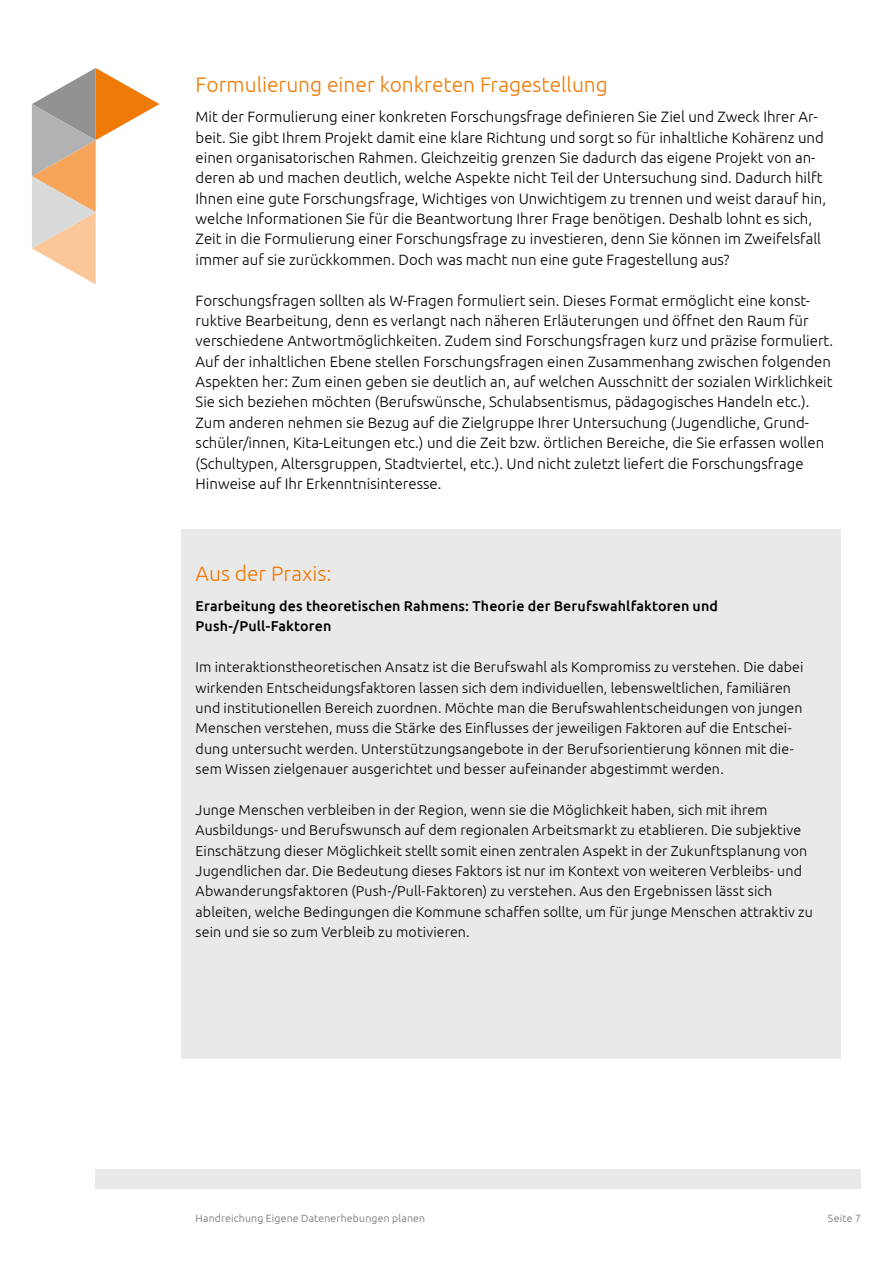
<style>
.page{position:relative;width:893px;height:1263px;background:#fff}
.page>*{position:absolute;margin:0;border:0;box-sizing:border-box;transform-origin:0 0}
.t1{font:300 21px "Ubuntu";color:#ef7a06}
.t2{font:300 15px/20.4px "Ubuntu";color:#000}
.t3{font:300 14.25px/20.4px "Ubuntu";letter-spacing:.005em;color:#000}
.t4{font:500 14.25px/20.4px "Ubuntu";letter-spacing:.01em;color:#000}
.t5{font:300 10.5px "Ubuntu";letter-spacing:.02em;color:#6e6e6e}
</style>
<div class="page">
<div style="left:96px;top:1169px;width:765px;height:20px;background:#e9e9e9"></div>
<svg style="left:32px;top:68px;width:127px;height:216px"></svg>
<div style="left:182px;top:530px;width:659px;height:529px;background:#e9e9e9"></div>
<h1 class="t1" style="left:196px;top:72px;width:414px">Formulierung einer konkreten Fragestellung</h1>
<p class="t2" style="left:196px;top:106px;width:632px">Mit der Formulierung einer konkreten Forschungsfrage definieren Sie Ziel und Zweck Ihrer Ar&shy;beit. Sie gibt Ihrem Projekt damit eine klare Richtung und sorgt so für inhaltliche Kohärenz und einen organisatorischen Rahmen. Gleichzeitig grenzen Sie dadurch das eigene Projekt von an&shy;deren ab und machen deutlich, welche Aspekte nicht Teil der Untersuchung sind. Dadurch hilft Ihnen eine gute Forschungsfrage, Wichtiges von Unwichtigem zu trennen und weist darauf hin, welche Informationen Sie für die Beantwortung Ihrer Frage benötigen. Deshalb lohnt es sich, Zeit in die Formulierung einer Forschungsfrage zu investieren, denn Sie können im Zweifelsfall immer auf sie zurückkommen. Doch was macht nun eine gute Fragestellung aus?</p>
<p class="t2" style="left:196px;top:290px;width:639px">Forschungsfragen sollten als W-Fragen formuliert sein. Dieses Format ermöglicht eine konst&shy;ruktive Bearbeitung, denn es verlangt nach näheren Erläuterungen und öffnet den Raum für verschiedene Antwortmöglichkeiten. Zudem sind Forschungsfragen kurz und präzise formuliert.<br>Auf der inhaltlichen Ebene stellen Forschungsfragen einen Zusammenhang zwischen folgenden Aspekten her: Zum einen geben sie deutlich an, auf welchen Ausschnitt der sozialen Wirklichkeit Sie sich beziehen möchten (Berufswünsche, Schulabsentismus, pädagogisches Handeln etc.).<br>Zum anderen nehmen sie Bezug auf die Zielgruppe Ihrer Untersuchung (Jugendliche, Grund&shy;schüler/innen, Kita-Leitungen etc.) und die Zeit bzw. örtlichen Bereiche, die Sie erfassen wollen (Schultypen, Altersgruppen, Stadtviertel, etc.). Und nicht zuletzt liefert die Forschungsfrage Hinweise auf Ihr Erkenntnisinteresse.</p>
<h1 class="t1" style="left:196px;top:561px;width:138px">Aus der Praxis:</h1>
<p class="t4" style="left:196px;top:595px;width:524px">Erarbeitung des theoretischen Rahmens: Theorie der Berufswahlfaktoren und<br>Push-/Pull-Faktoren</p>
<p class="t3" style="left:196px;top:657px;width:609px">Im interaktionstheoretischen Ansatz ist die Berufswahl als Kompromiss zu verstehen. Die dabei wirkenden Entscheidungsfaktoren lassen sich dem individuellen, lebensweltlichen, familiären und institutionellen Bereich zuordnen. Möchte man die Berufswahlentscheidungen von jungen Menschen verstehen, muss die Stärke des Einflusses der jeweiligen Faktoren auf die Entschei&shy;dung untersucht werden. Unterstützungsangebote in der Berufsorientierung können mit die&shy;sem Wissen zielgenauer ausgerichtet und besser aufeinander abgestimmt werden.</p>
<p class="t3" style="left:196px;top:799px;width:619px">Junge Menschen verbleiben in der Region, wenn sie die Möglichkeit haben, sich mit ihrem Ausbildungs- und Berufswunsch auf dem regionalen Arbeitsmarkt zu etablieren. Die subjektive Einschätzung dieser Möglichkeit stellt somit einen zentralen Aspekt in der Zukunftsplanung von Jugendlichen dar. Die Bedeutung dieses Faktors ist nur im Kontext von weiteren Verbleibs- und Abwanderungsfaktoren (Push-/Pull-Faktoren) zu verstehen. Aus den Ergebnissen lässt sich ableiten, welche Bedingungen die Kommune schaffen sollte, um für junge Menschen attraktiv zu sein und sie so zum Verbleib zu motivieren.</p>
<p class="t5" style="left:196px;top:1212px;width:231px">Handreichung Eigene Datenerhebungen planen</p>
<p class="t5" style="left:828px;top:1212px;width:35px">Seite 7</p>
</div>
